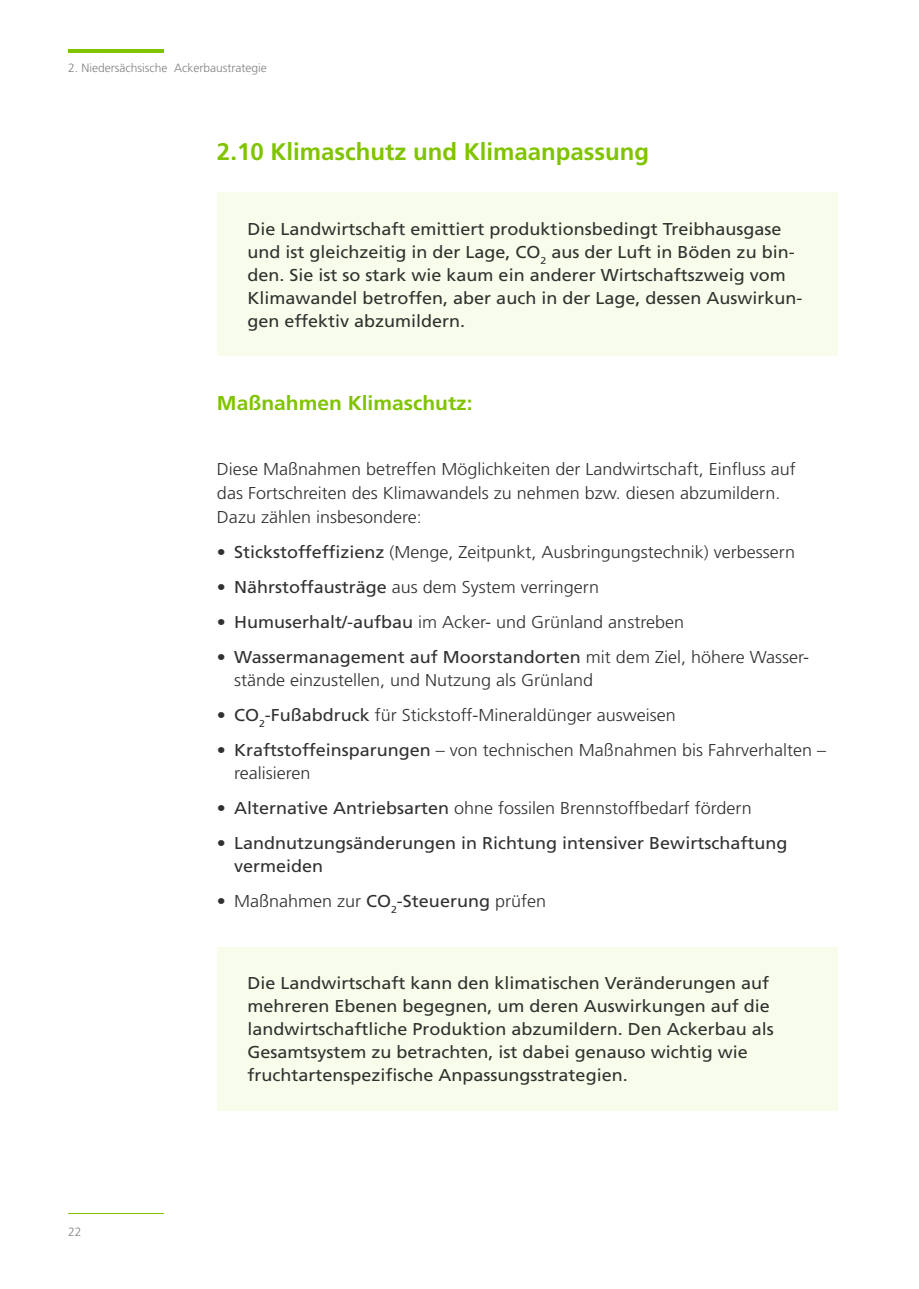
<style>
.page{position:relative;width:919px;height:1289px;background:#fff}
.page>*{position:absolute;margin:0;border:0;box-sizing:border-box;transform-origin:0 0}
.t1{font:700 24px "Frutiger LT Std";color:#80c400}
.t2{font:700 19.95px "Frutiger LT Std";color:#80c400;scale:1.05 1}
.t3{font:300 17.1px/24px "Frutiger LT Std";color:#313130;scale:1.05 1}
.t4{font:17.1px/22.8px "Frutiger LT Std";color:#313130;scale:1.05 1}
.t5{font:300 12px "Frutiger LT Std";color:#818181}
.s1{font-weight:400}
</style>
<div class="page">
<hr style="left:68px;top:1212px;width:96px;height:1px;background:#80c400">
<hr style="left:68px;top:50px;width:96px;height:3px;background:#80c400">
<div style="left:217px;top:192px;width:620px;height:164px;background:#f7fdea"></div>
<div style="left:217px;top:946px;width:620px;height:164px;background:#f7fdea"></div>
<p class="t5" style="left:68px;top:61px;width:200px">2. Niedersächsische Ackerbaustrategie</p>
<h1 class="t1" style="left:217px;top:137px;width:434px">2.10 Klimaschutz und Klimaanpassung</h1>
<p class="t4" style="left:247px;top:218px;width:530px">Die Landwirtschaft emittiert produktionsbedingt Treibhausgase und ist gleichzeitig in der Lage, CO<sub>2</sub> aus der Luft in Böden zu bin&shy;den. Sie ist so stark wie kaum ein anderer Wirtschaftszweig vom Klimawandel betroffen, aber auch in der Lage, dessen Auswirkun&shy;gen effektiv abzumildern.</p>
<p class="t2" style="left:217px;top:391px;width:245px">Maßnahmen Klimaschutz:</p>
<p class="t3" style="left:217px;top:457px;width:552px">Diese Maßnahmen betreffen Möglichkeiten der Landwirtschaft, Einfluss auf das Fortschreiten des Klimawandels zu nehmen bzw. diesen abzumildern.<br>Dazu zählen insbesondere:</p>
<p class="t3" style="left:217px;top:540px;width:552px"><span class="s1">• Stickstoffeffizienz</span> (Menge, Zeitpunkt, Ausbringungstechnik) verbessern</p>
<p class="t3" style="left:217px;top:575px;width:365px"><span class="s1">• Nährstoffausträge</span> aus dem System verringern</p>
<p class="t3" style="left:217px;top:610px;width:446px"><span class="s1">• Humuserhalt/-aufbau</span> im Acker- und Grünland anstreben</p>
<p class="t3" style="left:234px;top:646px;width:549px;line-height:22.8px;text-indent:-17px"><span class="s1">• Wassermanagement auf Moorstandorten</span> mit dem Ziel, höhere Wasser&shy;stände einzustellen, und Nutzung als Grünland</p>
<p class="t3" style="left:217px;top:703px;width:438px"><span class="s1">• CO</span><sub>2</sub><span class="s1">-Fußabdruck</span> für Stickstoff-Mineraldünger ausweisen</p>
<p class="t3" style="left:234px;top:739px;width:565px;line-height:22.8px;text-indent:-17px"><span class="s1">• Kraftstoffeinsparungen</span> – von technischen Maßnahmen bis Fahrverhalten – realisieren</p>
<p class="t3" style="left:217px;top:796px;width:511px"><span class="s1">• Alternative Antriebsarten</span> ohne fossilen Brennstoffbedarf fördern</p>
<p class="t4" style="left:234px;top:831px;width:528px;text-indent:-17px">• Landnutzungsänderungen in Richtung intensiver Bewirtschaftung vermeiden</p>
<p class="t3" style="left:217px;top:889px;width:315px">• Maßnahmen zur <span class="s1">CO</span><sub>2</sub><span class="s1">-Steuerung</span> prüfen</p>
<p class="t5" style="left:68px;top:1225px;width:15px">22</p>
<p class="t4" style="left:247px;top:971px;width:503px">Die Landwirtschaft kann den klimatischen Veränderungen auf mehreren Ebenen begegnen, um deren Auswirkungen auf die landwirtschaftliche Produktion abzumildern. Den Ackerbau als Gesamtsystem zu betrachten, ist dabei genauso wichtig wie fruchtartenspezifische Anpassungsstrategien.</p>
</div>
